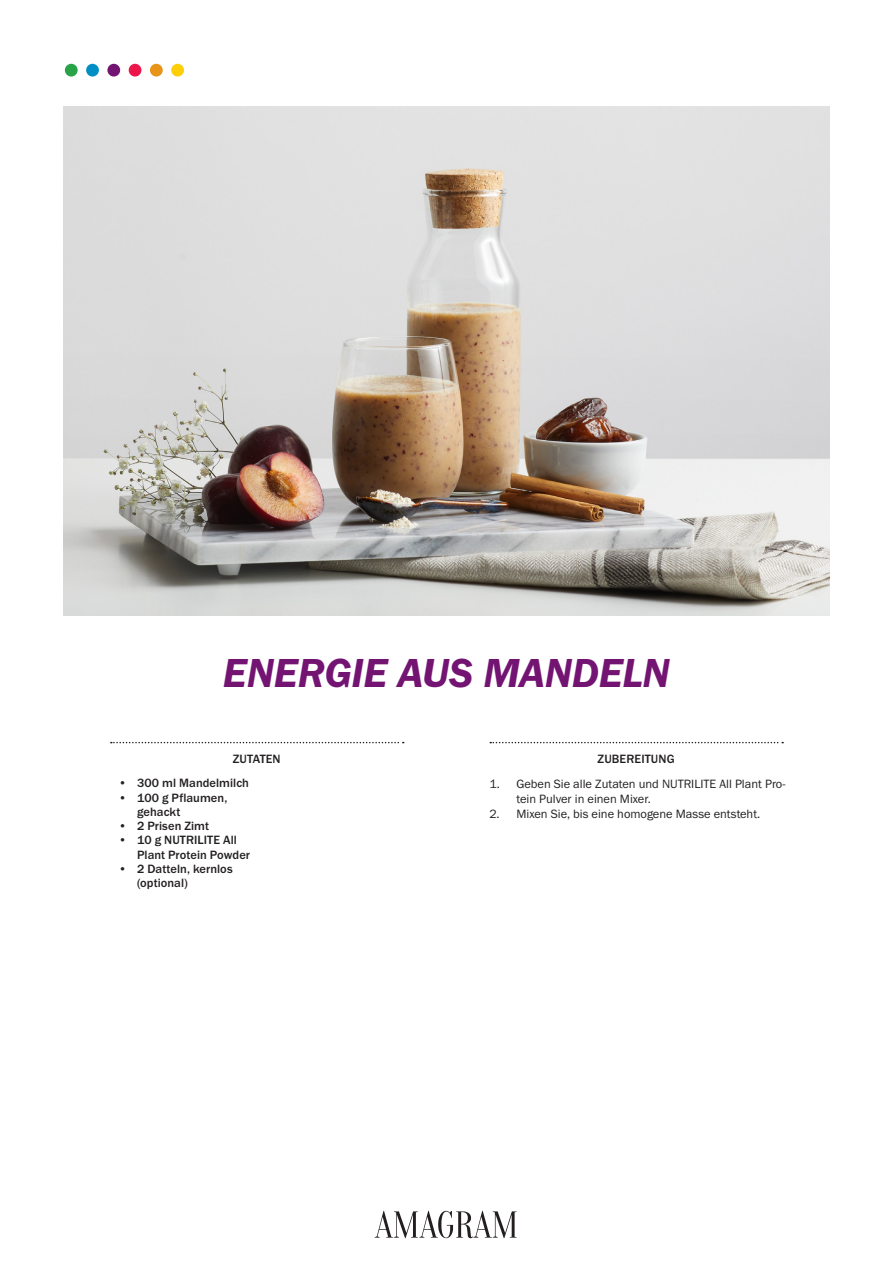
<style>
.page{position:relative;width:893px;height:1263px;background:#fff}
.page>*{position:absolute;margin:0;border:0;box-sizing:border-box;transform-origin:0 0}
.Cards_description_He{font:42px "Franklin Gothic URW Dem Ita";letter-spacing:-.005em;color:#731372}
.INGREDIENTS_Versal_8{font:500 12.45px/14.2px "Franklin Gothic URW";letter-spacing:.005em;color:#231f20}
.t1{font:12.45px/15px "Franklin Gothic URW Boo";color:#231f20}
.s1{font-family:"Franklin Gothic URW Boo";font-weight:400}
</style>
<div class="page">
<img style="left:64px;top:106px;width:765px;height:509px">
<svg style="left:490px;top:742px;width:293px;height:1px"></svg>
<svg style="left:111px;top:742px;width:293px;height:1px"></svg>
<div style="left:171px;top:64px;width:13px;height:13px;background:#fece08;border-radius:50%"></div>
<div style="left:150px;top:64px;width:13px;height:13px;background:#e89418;border-radius:50%"></div>
<div style="left:129px;top:64px;width:12px;height:13px;background:#ed164b;border-radius:50%"></div>
<div style="left:107px;top:64px;width:13px;height:13px;background:#731372;border-radius:50%"></div>
<div style="left:86px;top:64px;width:13px;height:13px;background:#008fc5;border-radius:50%"></div>
<div style="left:65px;top:64px;width:13px;height:13px;background:#29a347;border-radius:50%"></div>
<svg style="left:375px;top:1211px;width:142px;height:27px"></svg>
<p class="Cards_description_He" style="left:223px;top:646px;width:449px">ENERGIE AUS MANDELN</p>
<p class="INGREDIENTS_Versal_8" style="left:233px;top:752px;width:49px">ZUTATEN</p>
<p class="INGREDIENTS_Versal_8" style="left:119px;top:776px;width:132px"><span class="s1">•</span> 300 ml Mandelmilch</p>
<p class="INGREDIENTS_Versal_8" style="left:137px;top:790px;width:92px;text-indent:-18px"><span class="s1">•</span> 100 g Pflaumen, gehackt</p>
<p class="INGREDIENTS_Versal_8" style="left:119px;top:819px;width:92px"><span class="s1">•</span> 2 Prisen Zimt</p>
<p class="INGREDIENTS_Versal_8" style="left:137px;top:833px;width:114px;text-indent:-18px"><span class="s1">•</span> 10 g NUTRILITE All<br>Plant Protein Powder</p>
<p class="INGREDIENTS_Versal_8" style="left:137px;top:861px;width:97px;text-indent:-18px"><span class="s1">•</span> 2 Datteln, kernlos (optional)</p>
<p class="INGREDIENTS_Versal_8" style="left:598px;top:752px;width:79px">ZUBEREITUNG</p>
<p class="t1" style="left:516px;top:776px;width:271px;text-indent:-27px">1. Geben Sie alle Zutaten und NUTRILITE All Plant Pro&shy;tein Pulver in einen Mixer.</p>
<p class="t1" style="left:489px;top:806px;width:272px">2. Mixen Sie, bis eine homogene Masse entsteht.</p>
</div>
